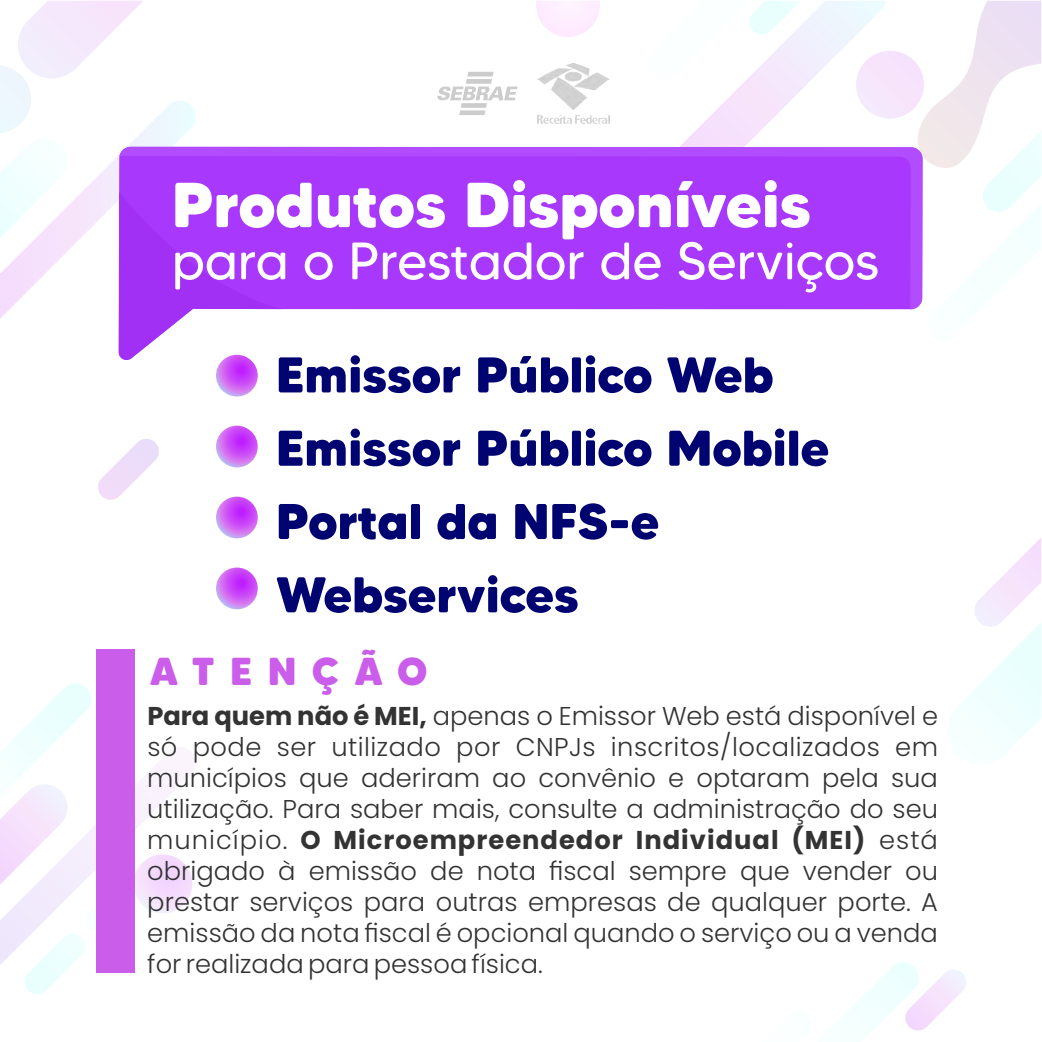
<style>
.page{position:relative;width:1042px;height:1042px;background:#fff}
.page>*{position:absolute;margin:0;border:0;box-sizing:border-box;transform-origin:0 0}
.t1{font:800 63.35px "MADE Tommy Soft";color:#fff}
.t2{font:52.5px "MADE Tommy Soft";color:#fff}
.t3{font:800 50.05px/73.3px "MADE Tommy Soft";color:#000470}
.t4{font:800 38.85px "MADE Tommy Soft";letter-spacing:.395em;color:#ca5de9}
.t5{font:300 25.72px/31px "Poppins";color:#333;text-align:justify}
.s1{font-weight:700}
</style>
<div class="page">
<svg style="left:679px;top:1px;width:173px;height:146px"></svg>
<svg style="left:679px;top:1px;width:122px;height:80px"></svg>
<svg style="left:98px;top:439px;width:61px;height:61px"></svg>
<svg style="left:844px;top:962px;width:122px;height:75px"></svg>
<svg style="left:0;top:682px;width:195px;height:312px"></svg>
<svg style="left:954px;top:538px;width:87px;height:219px"></svg>
<svg style="left:852px;top:1px;width:189px;height:299px"></svg>
<svg style="left:536px;top:1px;width:64px;height:36px"></svg>
<div style="left:133px;top:854px;width:59px;height:59px;background:linear-gradient(to right,#f5e6fc,#f4d7fd);border-radius:50%"></div>
<svg style="left:0;top:1px;width:281px;height:361px"></svg>
<svg style="left:119px;top:147px;width:803px;height:162px;background:#a839fa"></svg>
<svg style="left:216px;top:355px;width:42px;height:41px"></svg>
<svg style="left:216px;top:426px;width:42px;height:41px"></svg>
<svg style="left:216px;top:497px;width:42px;height:41px"></svg>
<svg style="left:216px;top:567px;width:42px;height:42px"></svg>
<div style="left:97px;top:649px;width:38px;height:324px;background:#ca5de9"></div>
<svg style="left:437px;top:72px;width:80px;height:43px"></svg>
<img style="left:537px;top:64px;width:72px;height:60px">
<h1 class="t1" style="left:172px;top:183px;width:640px">Produtos Disponíveis</h1>
<h2 class="t2" style="left:172px;top:242px;width:709px">para o Prestador de Serviços</h2>
<h3 class="t3" style="left:276px;top:343px;width:555px">Emissor Público Web<br>Emissor Público Mobile<br>Portal da NFS-e<br>Webservices</h3>
<h3 class="t4" style="left:150px;top:657px;width:279px">ATENÇÃO</h3>
<p class="t5" style="left:147px;top:700px;width:792px"><span class="s1">Para quem não é MEI,</span> apenas o Emissor Web está disponível e só pode ser utilizado por CNPJs inscritos/localizados em municípios que aderiram ao convênio e optaram pela sua utilização. Para saber mais, consulte a administração do seu município. <span class="s1">O Microempreendedor Individual (MEI)</span> está obrigado à emissão de nota fiscal sempre que vender ou prestar serviços para outras empresas de qualquer porte. A emissão da nota fiscal é opcional quando o serviço ou a venda for realizada para pessoa física.</p>
</div>
